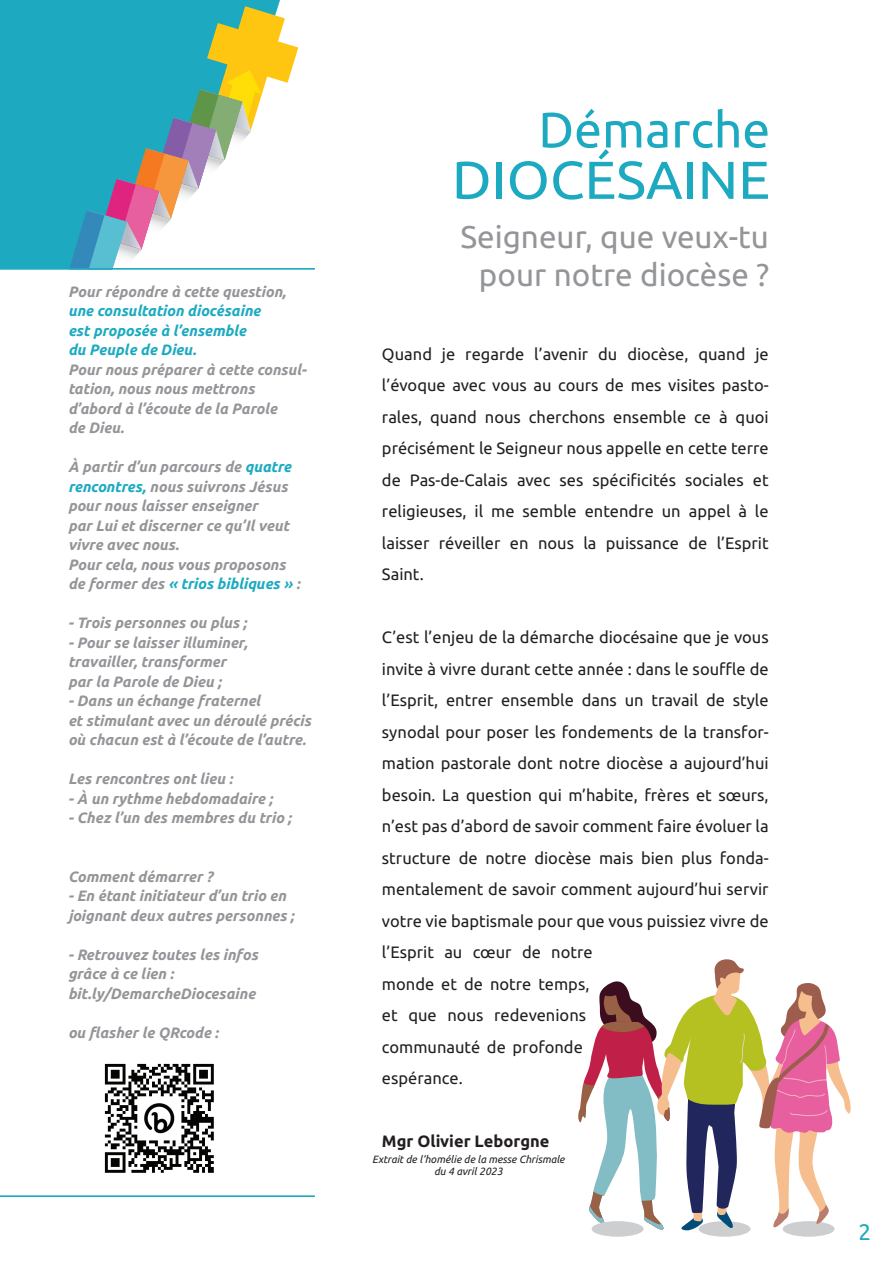
<style>
.page{position:relative;width:893px;height:1263px;background:#fff}
.page>*{position:absolute;margin:0;border:0;box-sizing:border-box;transform-origin:0 0}
.t1{font:53.4px "Ubuntu";color:#1daac1;scale:1.04 1}
.t2{font:49.95px "Ubuntu";color:#1daac1}
.t3{font:31.5px/37.8px "Ubuntu";color:#939598;text-align:center}
.t4{font:22.5px "Ubuntu";color:#1daac1}
.t5{font:16.5px/31.5px "Ubuntu";color:#231f20;text-align:justify}
.t6{font:700 16.5px "Ubuntu";color:#231f20}
.t7{font:italic 700 15px/19.5px "Ubuntu";color:#939598}
.t8{font:italic 700 15px/19.5px "Ubuntu";color:#1daac1}
.t9{font:italic 10.5px/12px "Ubuntu";color:#231f20;text-align:center}
.s1{color:#1daac1}
</style>
<div class="page">
<div style="left:0;top:0;width:280px;height:268px;background:#1daac1"></div>
<svg style="left:69px;top:6px;width:229px;height:264px"></svg>
<div style="left:783px;top:1221px;width:52px;height:16px;background:#cdced0;border-radius:50%"></div>
<div style="left:592px;top:1221px;width:52px;height:16px;background:#cdced0;border-radius:50%"></div>
<div style="left:699px;top:1221px;width:51px;height:16px;background:#cdced0;border-radius:50%"></div>
<hr style="left:0;top:268px;width:315px;height:1px;background:#1daac1">
<hr style="left:0;top:1195px;width:315px;height:2px;background:#1daac1">
<img style="left:104px;top:1063px;width:110px;height:110px">
<svg style="left:578px;top:959px;width:273px;height:273px"></svg>
<p class="t7" style="left:68px;top:281px;width:219px">Pour répondre à cette question,</p>
<p class="t8" style="left:68px;top:301px;width:194px">une consultation diocésaine est proposée à l’ensemble du Peuple de Dieu.</p>
<p class="t7" style="left:68px;top:359px;width:241px">Pour nous préparer à cette consul&shy;tation, nous nous mettrons d’abord à l’écoute de la Parole<br>de Dieu.</p>
<p class="t7" style="left:68px;top:457px;width:234px">À partir d’un parcours de <span class="s1">quatre rencontres,</span> nous suivrons Jésus pour nous laisser enseigner<br>par Lui et discerner ce qu’Il veut vivre avec nous.<br>Pour cela, nous vous proposons de former des <span class="s1">« trios bibliques »</span> :</p>
<p class="t7" style="left:68px;top:613px;width:180px">- Trois personnes ou plus ;</p>
<p class="t7" style="left:68px;top:632px;width:181px">- Pour se laisser illuminer, travailler, transformer par la Parole de Dieu ;</p>
<p class="t7" style="left:68px;top:691px;width:245px">- Dans un échange fraternel<br>et stimulant avec un déroulé précis où chacun est à l’écoute de l’autre.</p>
<p class="t7" style="left:68px;top:769px;width:166px">Les rencontres ont lieu :</p>
<p class="t7" style="left:68px;top:788px;width:206px">- À un rythme hebdomadaire ;</p>
<p class="t7" style="left:68px;top:808px;width:225px">- Chez l’un des membres du trio ;</p>
<p class="t7" style="left:68px;top:866px;width:146px">Comment démarrer ?</p>
<p class="t7" style="left:68px;top:886px;width:228px">- En étant initiateur d’un trio en joignant deux autres personnes ;</p>
<p class="t7" style="left:68px;top:944px;width:192px">- Retrouvez toutes les infos grâce à ce lien : bit.ly/DemarcheDiocesaine</p>
<p class="t7" style="left:68px;top:1022px;width:152px">ou flasher le QRcode :</p>
<h2 class="t2" style="left:538px;top:99px;width:233px">Démarche</h2>
<h1 class="t1" style="left:452px;top:147px;width:307px">DIOCÉSAINE</h1>
<h3 class="t3" style="left:460px;top:217px;width:310px">Seigneur, que veux-tu pour notre diocèse ?</h3>
<p class="t5" style="left:382px;top:337px;width:388px">Quand je regarde l’avenir du diocèse, quand je l’évoque avec vous au cours de mes visites pasto&shy;rales, quand nous cherchons ensemble ce à quoi précisément le Seigneur nous appelle en cette terre de Pas-de-Calais avec ses spécificités sociales et religieuses, il me semble entendre un appel à le laisser réveiller en nous la puissance de l’Esprit Saint.</p>
<p class="t5" style="left:382px;top:621px;width:388px;text-align:left">C’est l’enjeu de la démarche diocésaine que je vous invite à vivre durant cette année : dans le souffle de l’Esprit, entrer ensemble dans un travail de style synodal pour poser les fondements de la transfor&shy;mation pastorale dont notre diocèse a aujourd’hui besoin. La question qui m’habite, frères et sœurs, n’est pas d’abord de savoir comment faire évoluer la structure de notre diocèse mais bien plus fonda&shy;mentalement de savoir comment aujourd’hui servir votre vie baptismale pour que vous puissiez vivre de l’Esprit au cœur de notre<br>monde et de notre temps,<br>et que nous redevenions<br>communauté de profonde<br>espérance.</p>
<p class="t6" style="left:382px;top:1131px;width:169px">Mgr Olivier Leborgne</p>
<p class="t9" style="left:372px;top:1153px;width:194px">Extrait de l’homélie de la messe Chrismale du 4 avril 2023</p>
<h3 class="t4" style="left:858px;top:1218px;width:14px">2</h3>
</div>
